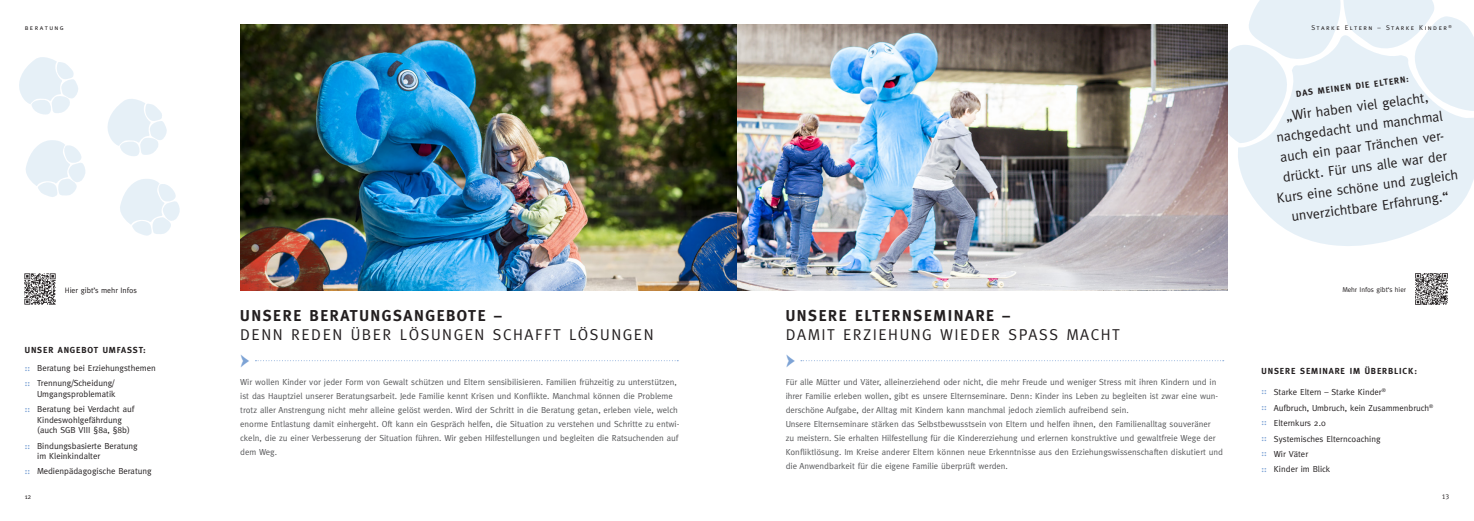
<style>
.page{position:relative;width:1474px;height:521px;background:#fff}
.page>*{position:absolute;margin:0;border:0;box-sizing:border-box;transform-origin:0 0}
.t1{font:700 22.75px "Minion Pro";color:#7da3d5}
.t2{font:15.75px/18.9px "Meta";letter-spacing:.1em;color:#231f20}
.t3{font:14px/20.1px "Meta";color:#231f20;text-align:center}
.t4{font:8.75px/14px "Meta";color:#57585a}
.t5{font:8.75px/10.5px "Meta";color:#231f20}
.t6{font:700 8.75px "Meta";letter-spacing:.1em;color:#231f20}
.t7{font:7.88px "Meta";color:#231f20}
.t8{font:7px "Meta Caps";letter-spacing:.2em;color:#231f20}
.t9{font:7px "Meta";color:#231f20}
.s1{font-weight:700;color:#7da3d5}
.s2{font-weight:700}
</style>
<div class="page">
<svg style="left:1238px;top:144px;width:235px;height:102px;fill:#e6f0f7"></svg>
<svg style="left:1202px;top:0;width:271px;height:144px"></svg>
<img style="left:240px;top:25px;width:987px;height:265px">
<img style="left:1415px;top:273px;width:33px;height:32px">
<img style="left:24px;top:273px;width:32px;height:32px">
<svg style="left:255px;top:360px;width:423px;height:1px"></svg>
<svg style="left:801px;top:360px;width:422px;height:1px"></svg>
<svg style="left:26px;top:140px;width:59px;height:57px"></svg>
<svg style="left:120px;top:179px;width:60px;height:57px"></svg>
<svg style="left:19px;top:57px;width:59px;height:58px"></svg>
<svg style="left:107px;top:99px;width:60px;height:57px"></svg>
<p class="t8" style="left:25px;top:24px;width:40px">beratung</p>
<p class="t8" style="left:1311px;top:24px;width:142px">Starke Eltern – Starke Kinder <sup>®</sup></p>
<p class="t6" style="left:1295px;top:89px;width:115px;rotate:-8deg">DAS MEINEN DIE ELTERN:</p>
<p class="t3" style="left:1265px;top:107px;width:184px;rotate:-7deg">„Wir haben viel gelacht, nachgedacht und manchmal auch ein paar Tränchen ver&shy;drückt. Für uns alle war der<br>Kurs eine schöne und zugleich unverzichtbare Erfahrung.“</p>
<p class="t7" style="left:65px;top:285px;width:74px">Hier gibt’s mehr Infos</p>
<p class="t9" style="left:1342px;top:286px;width:65px">Mehr Infos gibt‘s hier</p>
<p class="t6" style="left:25px;top:345px;width:122px">UNSER ANGEBOT UMFASST:</p>
<p class="t5" style="left:25px;top:362px;width:132px"><span class="s1">::</span> Beratung bei Erziehungsthemen</p>
<p class="t5" style="left:25px;top:378px;width:92px;text-align:right"><span class="s1">::</span> Trennung/Scheidung/<br>Umgangsproblematik</p>
<p class="t5" style="left:37px;top:404px;width:99px;text-indent:-12px"><span class="s1">::</span> Beratung bei Verdacht auf<br>Kindeswohlgefährdung (auch SGB VIII §8a, §8b)</p>
<p class="t5" style="left:37px;top:440px;width:102px;text-indent:-12px"><span class="s1">::</span> Bindungsbasierte Beratung im Kleinkindalter</p>
<p class="t5" style="left:25px;top:466px;width:128px"><span class="s1">::</span> Medienpädagogische Beratung</p>
<p class="t2" style="left:240px;top:306px;width:415px"><span class="s2">UNSERE BERATUNGSANGEBOTE –<br></span>DENN REDEN ÜBER LÖSUNGEN SCHAFFT LÖSUNGEN</p>
<p class="t2" style="left:785px;top:306px;width:336px"><span class="s2">UNSERE ELTERNSEMINARE –<br></span>DAMIT ERZIEHUNG WIEDER SPASS MACHT</p>
<p class="t1" style="left:240px;top:343px;width:11px">→</p>
<p class="t1" style="left:785px;top:343px;width:11px">→</p>
<p class="t4" style="left:240px;top:375px;width:441px">Wir wollen Kinder vor jeder Form von Gewalt schützen und Eltern sensibilisieren. Familien frühzeitig zu unterstützen, ist das Hauptziel unserer Beratungsarbeit. Jede Familie kennt Krisen und Konflikte. Manchmal können die Probleme trotz aller Anstrengung nicht mehr alleine gelöst werden. Wird der Schritt in die Beratung getan, erleben viele, welch enorme Entlastung damit einhergeht. Oft kann ein Gespräch helfen, die Situation zu verstehen und Schritte zu entwi&shy;ckeln, die zu einer Verbesserung der Situation führen. Wir geben Hilfestellungen und begleiten die Ratsuchenden auf dem Weg.</p>
<p class="t4" style="left:785px;top:375px;width:434px">Für alle Mütter und Väter, alleinerziehend oder nicht, die mehr Freude und weniger Stress mit ihren Kindern und in ihrer Familie erleben wollen, gibt es unsere Elternseminare. Denn: Kinder ins Leben zu begleiten ist zwar eine wun&shy;derschöne Aufgabe, der Alltag mit Kindern kann manchmal jedoch ziemlich aufreibend sein.</p>
<p class="t4" style="left:785px;top:417px;width:439px">Unsere Elternseminare stärken das Selbstbewusstsein von Eltern und helfen ihnen, den Familienalltag souveräner<br>zu meistern. Sie erhalten Hilfestellung für die Kindererziehung und erlernen konstruktive und gewaltfreie Wege der Konfliktlösung. Im Kreise anderer Eltern können neue Erkenntnisse aus den Erziehungswissenschaften diskutiert und die Anwendbarkeit für die eigene Familie überprüft werden.</p>
<p class="t6" style="left:1261px;top:366px;width:157px">UNSERE SEMINARE IM ÜBERBLICK:</p>
<p class="t5" style="left:1261px;top:387px;width:126px"><span class="s1">::</span> Starke Eltern – Starke Kinder<sup>®</sup></p>
<p class="t5" style="left:1261px;top:402px;width:173px"><span class="s1">::</span> Aufbruch, Umbruch, kein Zusammenbruch<sup>®</sup></p>
<p class="t5" style="left:1261px;top:418px;width:66px"><span class="s1">::</span> Elternkurs 2.0</p>
<p class="t5" style="left:1261px;top:433px;width:120px"><span class="s1">::</span> Systemisches Elterncoaching</p>
<p class="t5" style="left:1261px;top:448px;width:48px"><span class="s1">::</span> Wir Väter</p>
<p class="t5" style="left:1261px;top:464px;width:70px"><span class="s1">::</span> Kinder im Blick</p>
<p class="t9" style="left:25px;top:493px;width:8px">12</p>
<p class="t8" style="left:1441px;top:493px;width:9px">13</p>
</div>
